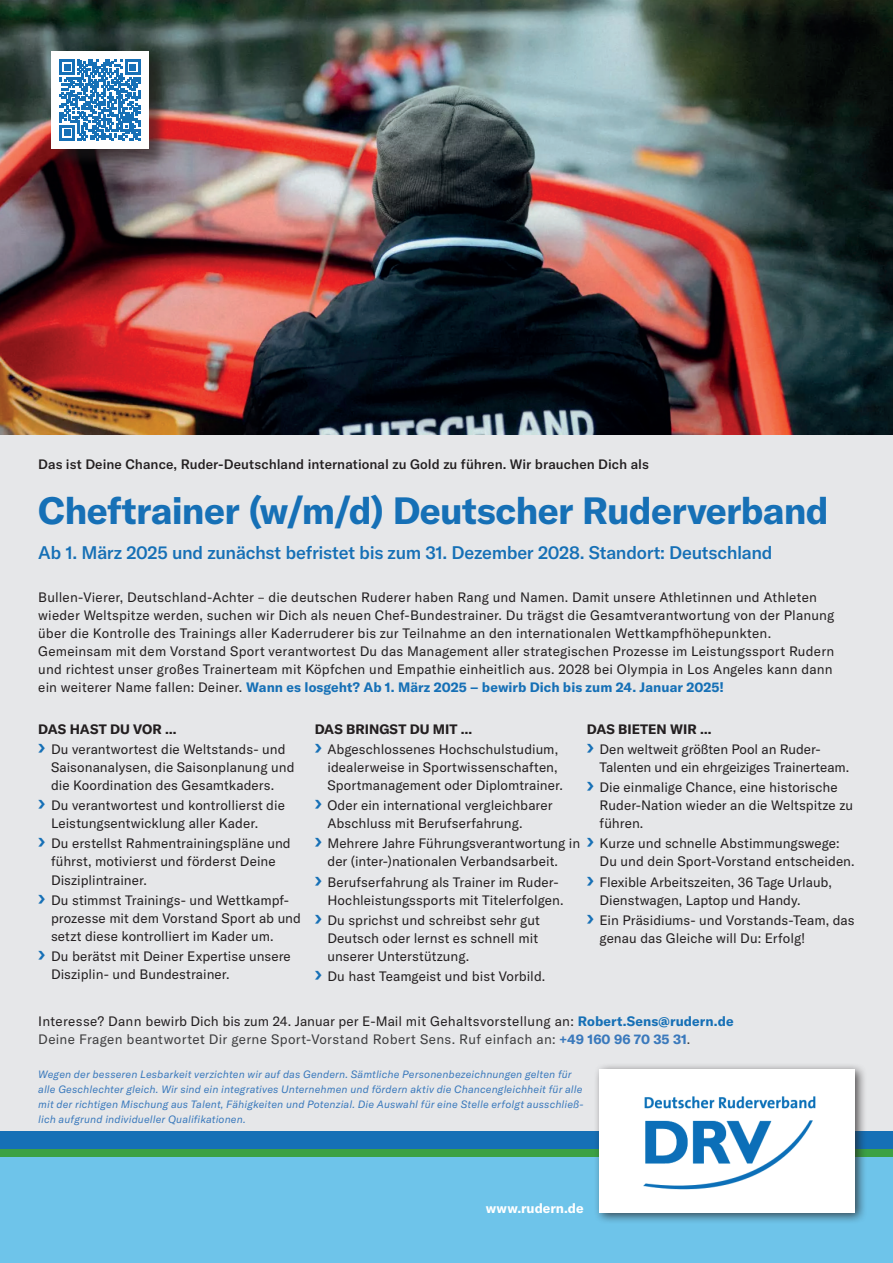
<style>
.page{position:relative;width:893px;height:1263px;background:#fff}
.page>*{position:absolute;margin:0;border:0;box-sizing:border-box;transform-origin:0 0}
.t1{font:700 37.5px "GT America";letter-spacing:-.02em;color:#1670b6}
.t2{font:500 18px "GT America";letter-spacing:-.02em;color:#1670b6}
.t3{font:13.5px/18.1px "GT America";letter-spacing:.005em;color:#231f20}
.t4{font:500 13.5px "GT America";letter-spacing:.005em;color:#231f20}
.t5{font:700 13.5px "GT America";letter-spacing:-.005em;color:#fff}
.t6{font:italic 10.5px/15px "GT America";letter-spacing:.01em;color:#3a79bc}
.s1{font-weight:700;color:#1670b6}
.s2{font-weight:700}
.s3{font-weight:700;font-size:21px;color:#1670b6}
.s4{color:#3e3e3f}
.s5{font-weight:700;color:#3a79bc}
</style>
<div class="page">
<div style="left:0;top:336px;width:893px;height:872px;background:#e6e7e9"></div>
<img style="left:0;top:0;width:893px;height:434px">
<div style="left:53px;top:53px;width:115px;height:115px;background:#231f20;opacity:.5"></div>
<div style="left:51px;top:51px;width:98px;height:98px;background:#fff"></div>
<svg style="left:60px;top:60px;width:80px;height:80px"></svg>
<div style="left:0;top:1148px;width:893px;height:115px;background:#6ec4ea"></div>
<div style="left:0;top:1139px;width:893px;height:17px;background:#3ca144"></div>
<div style="left:0;top:1131px;width:893px;height:17px;background:#1670b6"></div>
<div style="left:594px;top:1063px;width:273px;height:162px;background:#231f20;opacity:.75"></div>
<img style="left:600px;top:1069px;width:255px;height:143px">
<p class="t4" style="left:38px;top:456px;width:612px">Das ist Deine Chance, Ruder-Deutschland international zu Gold zu führen. Wir brauchen Dich als</p>
<h1 class="t1" style="left:38px;top:487px;width:792px">Cheftrainer (w/m/d) Deutscher Ruderverband</h1>
<h2 class="t2" style="left:38px;top:541px;width:736px">Ab 1. März 2025 und zunächst befristet bis zum 31. Dezember 2028. Standort: Deutschland</h2>
<p class="t3" style="left:38px;top:588px;width:798px">Bullen-Vierer, Deutschland-Achter – die deutschen Ruderer haben Rang und Namen. Damit unsere Athletinnen und Athleten wieder Weltspitze werden, suchen wir Dich als neuen Chef-Bundestrainer. Du trägst die Gesamtverantwortung von der Planung über die Kontrolle des Trainings aller Kaderruderer bis zur Teilnahme an den internationalen Wettkampfhöhepunkten.<br>Gemeinsam mit dem Vorstand Sport verantwortest Du das Management aller strategischen Prozesse im Leistungssport Rudern und richtest unser großes Trainerteam mit Köpfchen und Empathie einheitlich aus. 2028 bei Olympia in Los Angeles kann dann ein weiterer Name fallen: Deiner. <span class="s1">Wann es losgeht? Ab 1. März 2025 – bewirb Dich bis zum 24. Januar 2025!</span></p>
<p class="t3" style="left:38px;top:719px;width:249px;line-height:20.2px"><span class="s2">DAS HAST DU VOR …<br></span><span class="s3">›</span> Du verantwortest die Weltstands- und</p>
<p class="t3" style="left:51px;top:758px;width:245px">Saisonanalysen, die Saisonplanung und die Koordination des Gesamtkaders.</p>
<p class="t3" style="left:51px;top:796px;width:235px;text-indent:-13px"><span class="s3">›</span> Du verantwortest und kontrollierst die<br>Leistungsentwicklung aller Kader.</p>
<p class="t3" style="left:51px;top:834px;width:241px;text-indent:-13px"><span class="s3">›</span> Du erstellst Rahmentrainingspläne und führst, motivierst und förderst Deine<br>Disziplintrainer.</p>
<p class="t3" style="left:51px;top:891px;width:252px;text-indent:-13px"><span class="s3">›</span> Du stimmst Trainings- und Wettkampf&shy;prozesse mit dem Vorstand Sport ab und setzt diese kontrolliert im Kader um.</p>
<p class="t3" style="left:51px;top:947px;width:241px;text-indent:-13px"><span class="s3">›</span> Du berätst mit Deiner Expertise unsere<br>Disziplin- und Bundestrainer.</p>
<p class="t3" style="left:315px;top:719px;width:245px;line-height:20.2px"><span class="s2">DAS BRINGST DU MIT …<br></span><span class="s3">›</span> Abgeschlossenes Hochschulstudium,</p>
<p class="t3" style="left:327px;top:758px;width:237px">idealerweise in Sportwissenschaften,<br>Sportmanagement oder Diplomtrainer.</p>
<p class="t3" style="left:327px;top:796px;width:227px;text-indent:-13px"><span class="s3">›</span> Oder ein international vergleichbarer<br>Abschluss mit Berufserfahrung.</p>
<p class="t3" style="left:327px;top:834px;width:254px;text-indent:-13px"><span class="s3">›</span> Mehrere Jahre Führungsverantwortung in der (inter-)nationalen Verbandsarbeit.</p>
<p class="t3" style="left:327px;top:873px;width:238px;text-indent:-13px"><span class="s3">›</span> Berufserfahrung als Trainer im Ruder-<br>Hochleistungssports mit Titelerfolgen.</p>
<p class="t3" style="left:327px;top:911px;width:214px;text-indent:-13px"><span class="s3">›</span> Du sprichst und schreibst sehr gut<br>Deutsch oder lernst es schnell mit unserer Unterstützung.</p>
<p class="t3" style="left:315px;top:967px;width:232px"><span class="s3">›</span> Du hast Teamgeist und bist Vorbild.</p>
<p class="t3" style="left:587px;top:719px;width:235px;line-height:20.2px"><span class="s2">DAS BIETEN WIR …<br></span><span class="s3">›</span> Den weltweit größten Pool an Ruder-</p>
<p class="t3" style="left:587px;top:757px;width:264px;line-height:20.2px;text-indent:13px">Talenten und ein ehrgeiziges Trainerteam. <span class="s3">›</span> Die einmalige Chance, eine historische</p>
<p class="t3" style="left:600px;top:796px;width:255px">Ruder-Nation wieder an die Weltspitze zu führen.</p>
<p class="t3" style="left:600px;top:834px;width:257px;text-indent:-13px"><span class="s3">›</span> Kurze und schnelle Abstimmungswege:<br>Du und dein Sport-Vorstand entscheiden.</p>
<p class="t3" style="left:600px;top:873px;width:234px;text-indent:-13px"><span class="s3">›</span> Flexible Arbeitszeiten, 36 Tage Urlaub,<br>Dienstwagen, Laptop und Handy.</p>
<p class="t3" style="left:600px;top:911px;width:257px;text-indent:-13px"><span class="s3">›</span> Ein Präsidiums- und Vorstands-Team, das genau das Gleiche will Du: Erfolg!</p>
<p class="t3" style="left:38px;top:1012px;width:697px">Interesse? Dann bewirb Dich bis zum 24. Januar per E-Mail mit Gehaltsvorstellung an: <span class="s1">Robert.Sens@rudern.de<br></span><span class="s4">Deine Fragen beantwortet Dir gerne Sport-Vorstand Robert Sens. Ruf einfach an:</span> <span class="s5">+49 160 96 70 35 31</span><span class="s4">.</span></p>
<p class="t6" style="left:38px;top:1067px;width:547px">Wegen der besseren Lesbarkeit verzichten wir auf das Gendern. Sämtliche Personenbezeichnungen gelten für alle Geschlechter gleich. Wir sind ein integratives Unternehmen und fördern aktiv die Chancengleichheit für alle mit der richtigen Mischung aus Talent, Fähigkeiten und Potenzial. Die Auswahl für eine Stelle erfolgt ausschließ&shy;lich aufgrund individueller Qualifikationen.</p>
<p class="t5" style="left:486px;top:1199px;width:99px">www.rudern.de</p>
</div>
